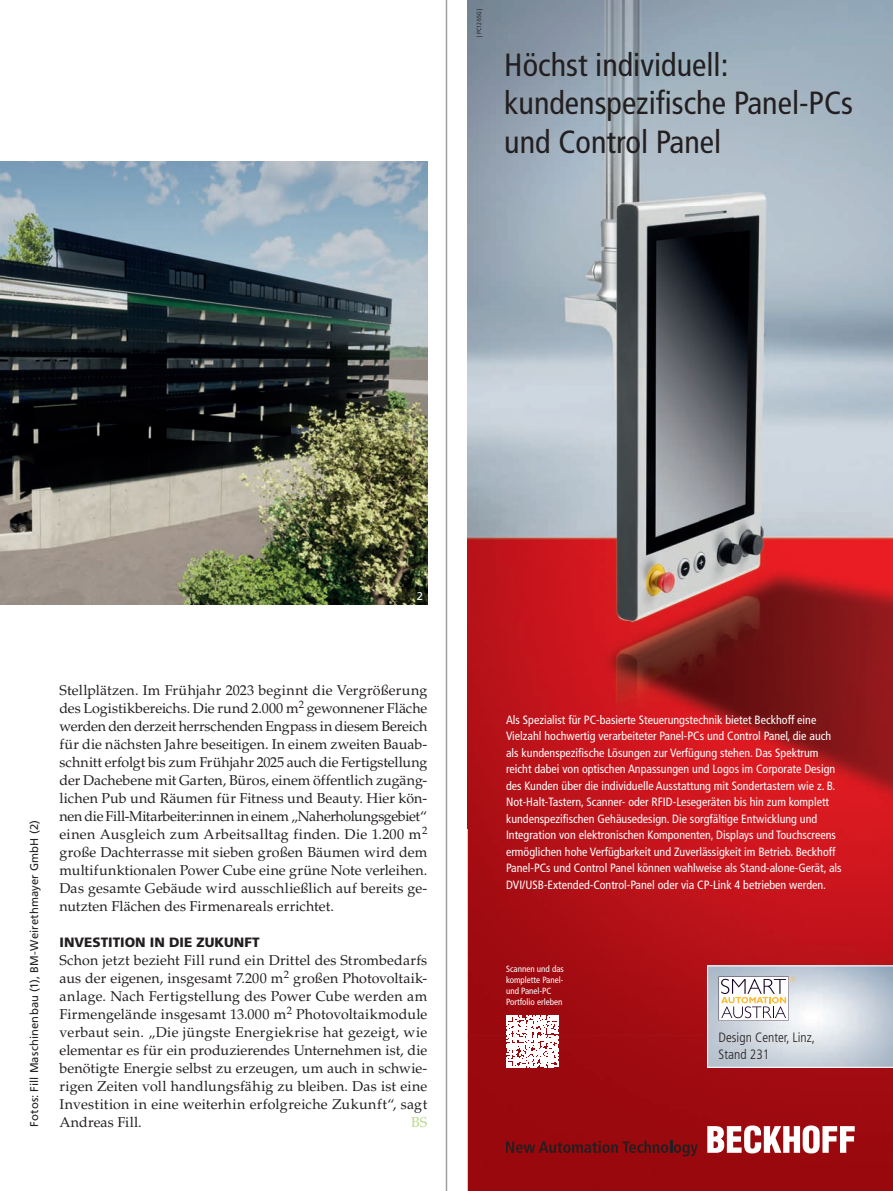
<style>
.page{position:relative;width:893px;height:1191px;background:#fff}
.page>*{position:absolute;margin:0;border:0;box-sizing:border-box;transform-origin:0 0}
.t1{font:condensed 32.1px/38.5px "Frutiger LT Pro";color:#231f20}
.t2{font:14.25px/18px "Palatino LT Std";letter-spacing:.01em;color:#231f20;text-align:justify}
.t3{font:14.25px "Palatino LT Std";color:#b8d989}
.t4{font:300 condensed 13.5px/16.5px "Frutiger LT Pro";color:#231f20}
.t5{font:900 13.5px "Frutiger LT Std";color:#231f20}
.t6{font:condensed 12px/16.5px "Frutiger LT Pro";color:#fff}
.t7{font:11.25px "Frutiger LT Std";letter-spacing:.015em;color:#231f20}
.t8{font:11.25px "Frutiger LT Std";color:#fff}
.t9{font:condensed 9px/10.8px "Frutiger LT Pro";color:#fff}
.t10{font:condensed 6px "Frutiger LT Pro";color:#231f20}
.s1{font-weight:700}
</style>
<div class="page">
<img style="left:0;top:162px;width:427px;height:442px">
<hr style="left:446px;top:0;width:1px;height:1191px;background:#9d9fa2">
<img style="left:468px;top:0;width:265px;height:1035px">
<img style="left:733px;top:0;width:160px;height:965px">
<div style="left:468px;top:1035px;width:372px;height:156px;background:#99090d"></div>
<div style="left:840px;top:1067px;width:53px;height:124px;background:#9d0a0f"></div>
<svg style="left:506px;top:1140px;width:192px;height:16px;background:#760e11"></svg>
<svg style="left:707px;top:1125px;width:148px;height:28px"></svg>
<svg style="left:506px;top:1015px;width:53px;height:52px"></svg>
<svg style="left:707px;top:965px;width:186px;height:102px"></svg>
<p class="t10" style="left:476px;top:37px;width:30px;rotate:-90deg"><span class="s1">|</span> PC12-55G <span class="s1">|</span></p>
<h1 class="t1" style="left:504px;top:45px;width:350px">Höchst individuell: kundenspezifische Panel-PCs und Control Panel</h1>
<p class="t8" style="left:417px;top:590px;width:8px">2</p>
<p class="t7" style="left:28px;top:1126px;width:308px;rotate:-90deg">Fotos: Fill Maschinenbau (1), BM-Weirethmayer GmbH (2)</p>
<p class="t2" style="left:60px;top:681px;width:369px">Stellplätzen. Im Frühjahr 2023 beginnt die Vergrößerung des Logistikbereichs. Die rund 2.000 m<sup>2</sup> gewonnener Fläche werden den derzeit herrschenden Engpass in diesem Bereich für die nächsten Jahre beseitigen. In einem zweiten Bauab&shy;schnitt erfolgt bis zum Frühjahr 2025 auch die Fertigstellung der Dachebene mit Garten, Büros, einem öffentlich zugäng&shy;lichen Pub und Räumen für Fitness und Beauty. Hier kön&shy;nen die Fill-Mitarbeiter:innen in einem „Naherholungsgebiet“ einen Ausgleich zum Arbeitsalltag finden. Die 1.200 m<sup>2 </sup>große Dachterrasse mit sieben großen Bäumen wird dem multifunktionalen Power Cube eine grüne Note verleihen.<br>Das gesamte Gebäude wird ausschließlich auf bereits ge&shy;nutzten Flächen des Firmenareals errichtet.</p>
<p class="t5" style="left:60px;top:933px;width:201px">INVESTITION IN DIE ZUKUNFT</p>
<p class="t2" style="left:60px;top:951px;width:369px">Schon jetzt bezieht Fill rund ein Drittel des Strombedarfs aus der eigenen, insgesamt 7.200 m<sup>2</sup> großen Photovoltaik&shy;anlage. Nach Fertigstellung des Power Cube werden am Firmengelände insgesamt 13.000 m<sup>2</sup> Photovoltaikmodule verbaut sein. „Die jüngste Energiekrise hat gezeigt, wie elementar es für ein produzierendes Unternehmen ist, die benötigte Energie selbst zu erzeugen, um auch in schwie&shy;rigen Zeiten voll handlungsfähig zu bleiben. Das ist eine Investition in eine weiterhin erfolgreiche Zukunft“, sagt Andreas Fill.</p>
<p class="t3" style="left:411px;top:1113px;width:18px">BS</p>
<p class="t6" style="left:506px;top:711px;width:337px">Als Spezialist für PC-basierte Steuerungstechnik bietet Beckhoff eine Vielzahl hochwertig verarbeiteter Panel-PCs und Control Panel, die auch als kundenspezifische Lösungen zur Verfügung stehen. Das Spektrum reicht dabei von optischen Anpassungen und Logos im Corporate Design des Kunden über die individuelle Ausstattung mit Sondertastern wie z. B.<br>Not-Halt-Tastern, Scanner- oder RFID-Lesegeräten bis hin zum komplett kundenspezifischen Gehäusedesign. Die sorgfältige Entwicklung und Integration von elektronischen Komponenten, Displays und Touchscreens ermöglichen hohe Verfügbarkeit und Zuverlässigkeit im Betrieb. Beckhoff Panel-PCs und Control Panel können wahlweise als Stand-alone-Gerät, als DVI/USB-Extended-Control-Panel oder via CP-Link 4 betrieben werden.</p>
<p class="t9" style="left:506px;top:963px;width:59px">Scannen und das komplette Panel&shy;und Panel-PC<br>Portfolio erleben</p>
<p class="t4" style="left:719px;top:1029px;width:98px">Design Center, Linz,<br>Stand 231</p>
</div>
